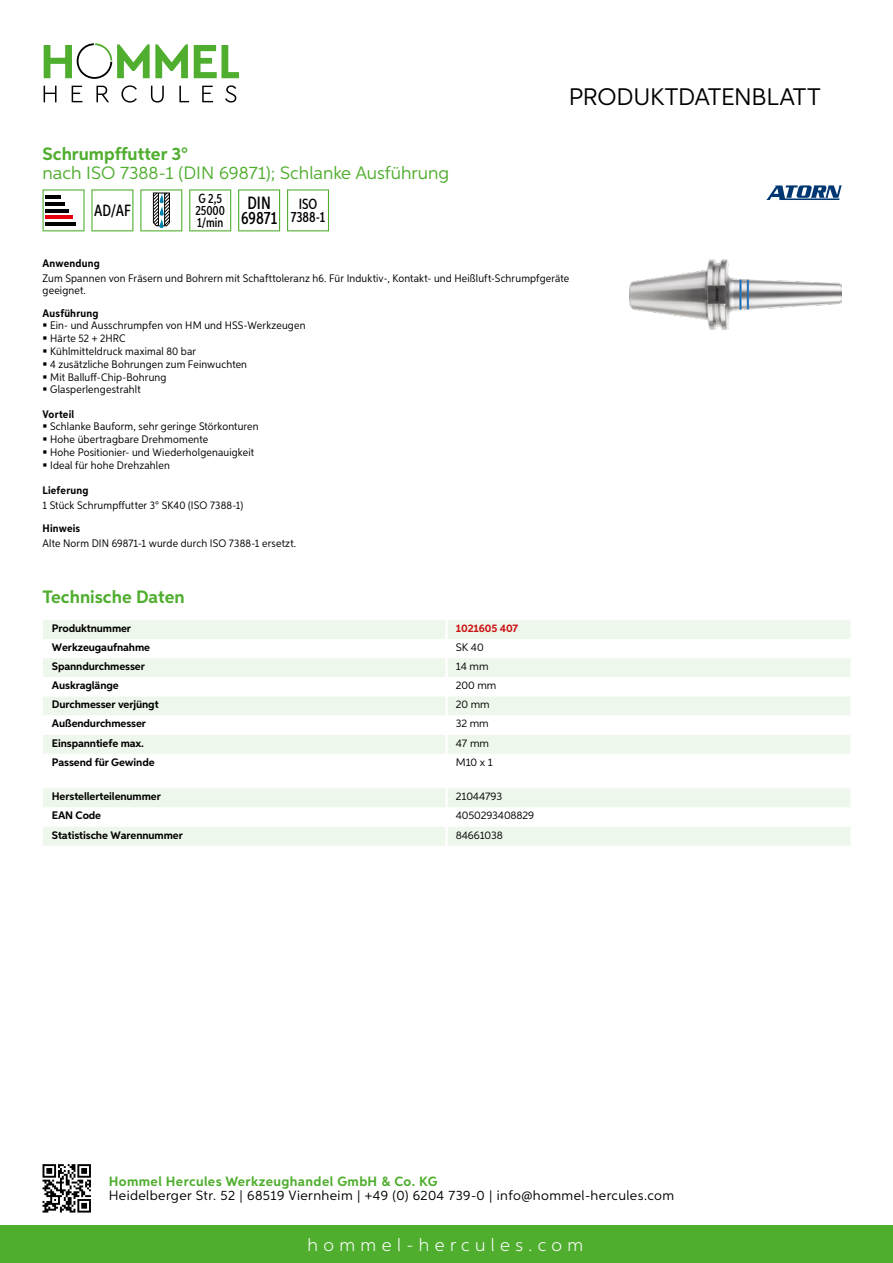
<style>
.page{position:relative;width:893px;height:1263px;background:#fff}
.page>*{position:absolute;margin:0;border:0;box-sizing:border-box;transform-origin:0 0}
.t1{font:24px "Aspira";letter-spacing:-.01em;color:#000}
.t2{font:18px "Aspira";color:#50ae2f}
.t3{font:700 18px "Aspira";color:#50ae2f}
.t4{font:300 18px "Aspira";letter-spacing:.3em;color:#fff}
.t5{font:500 17.85px/14.9px "Aspira XX Nar";color:#000;text-align:center}
.t6{font:500 16.35px "Aspira XX Nar";color:#000}
.t7{font:500 14.85px/13.4px "Aspira XX Nar";color:#000;text-align:center}
.t8{font:13.5px "Aspira";letter-spacing:.03em;color:#000}
.t9{font:700 13.5px "Aspira";letter-spacing:.03em;color:#50ae2f}
.t10{font:500 13.35px/11.9px "Aspira XX Nar";color:#000}
.t11{font:10.95px/12.8px "Aspira Nar";letter-spacing:.015em;color:#000}
.t12{font:700 10.95px "Aspira";letter-spacing:-.01em;color:#000}
.t13{font:10.95px "Aspira";letter-spacing:-.01em;color:#000}
.t14{font:700 10.95px "Aspira Nar";letter-spacing:.02em;color:#000}
.t15{font:700 10.95px "Aspira";letter-spacing:-.01em;color:#cd1013}
</style>
<div class="page">
<div style="left:0;top:1226px;width:893px;height:37px;background:#50ae2f"></div>
<svg style="left:43px;top:1164px;width:48px;height:48px"></svg>
<svg style="left:194px;top:45px;width:45px;height:33px"></svg>
<svg style="left:44px;top:43px;width:144px;height:36px"></svg>
<svg style="left:44px;top:86px;width:13px;height:16px"></svg>
<svg style="left:72px;top:86px;width:10px;height:16px"></svg>
<svg style="left:96px;top:86px;width:13px;height:16px"></svg>
<svg style="left:121px;top:85px;width:16px;height:18px"></svg>
<svg style="left:151px;top:86px;width:13px;height:17px"></svg>
<svg style="left:179px;top:86px;width:10px;height:16px"></svg>
<svg style="left:202px;top:86px;width:11px;height:16px"></svg>
<svg style="left:225px;top:85px;width:11px;height:18px"></svg>
<div style="left:43px;top:620px;width:807px;height:19px;background:#eef7eb"></div>
<svg style="left:43px;top:658px;width:807px;height:96px;fill:#eef7eb"></svg>
<hr style="left:445px;top:620px;width:3px;height:19px;background:#fff">
<hr style="left:445px;top:658px;width:3px;height:19px;background:#fff">
<hr style="left:445px;top:677px;width:3px;height:19px;background:#fff">
<hr style="left:445px;top:696px;width:3px;height:19px;background:#fff">
<hr style="left:445px;top:715px;width:3px;height:20px;background:#fff">
<hr style="left:445px;top:735px;width:3px;height:19px;background:#fff">
<svg style="left:43px;top:788px;width:807px;height:58px"></svg>
<hr style="left:445px;top:827px;width:3px;height:19px;background:#fff">
<svg style="left:43px;top:189px;width:42px;height:42px"></svg>
<hr style="left:45px;top:196px;width:16px;height:3px;background:#000">
<hr style="left:45px;top:202px;width:20px;height:4px;background:#000">
<hr style="left:45px;top:209px;width:24px;height:3px;background:#000">
<hr style="left:45px;top:216px;width:27px;height:3px;background:#e3000b">
<hr style="left:45px;top:222px;width:31px;height:4px;background:#000">
<svg style="left:91px;top:189px;width:42px;height:42px"></svg>
<svg style="left:140px;top:189px;width:42px;height:42px"></svg>
<svg style="left:189px;top:189px;width:42px;height:42px"></svg>
<svg style="left:238px;top:189px;width:42px;height:42px"></svg>
<svg style="left:287px;top:189px;width:42px;height:42px"></svg>
<img style="left:629px;top:259px;width:213px;height:70px">
<svg style="left:766px;top:185px;width:76px;height:15px"></svg>
<h2 class="t3" style="left:43px;top:142px;width:147px">Schrumpffutter 3°</h2>
<h2 class="t2" style="left:43px;top:162px;width:408px">nach ISO 7388-1 (DIN 69871); Schlanke Ausführung</h2>
<h3 class="t6" style="left:94px;top:201px;width:38px">AD/AF</h3>
<p class="t10" style="left:195px;top:193px;width:31px">G 2,5<br>25000<br>1/min</p>
<h3 class="t5" style="left:241px;top:196px;width:38px">DIN<br>69871</h3>
<h3 class="t7" style="left:291px;top:197px;width:36px">ISO<br>7388-1</h3>
<h1 class="t1" style="left:569px;top:82px;width:253px">Produktdatenblatt</h1>
<p class="t14" style="left:43px;top:257px;width:59px">Anwendung</p>
<p class="t11" style="left:43px;top:273px;width:528px;line-height:12px">Zum Spannen von Fräsern und Bohrern mit Schafttoleranz h6. Für Induktiv-, Kontakt- und Heißluft-Schrumpfgeräte geeignet.</p>
<p class="t14" style="left:43px;top:306px;width:58px">Ausführung</p>
<p class="t11" style="left:50px;top:319px;width:257px">Ein- und Ausschrumpfen von HM und HSS-Werkzeugen<br>Härte 52 + 2HRC<br>Kühlmitteldruck maximal 80 bar<br>4 zusätzliche Bohrungen zum Feinwuchten<br>Mit Balluff-Chip-Bohrung<br>Glasperlengestrahlt</p>
<p class="t14" style="left:43px;top:407px;width:33px">Vorteil</p>
<p class="t11" style="left:50px;top:420px;width:210px">Schlanke Bauform, sehr geringe Störkonturen Hohe übertragbare Drehmomente<br>Hohe Positionier- und Wiederholgenauigkeit Ideal für hohe Drehzahlen</p>
<p class="t14" style="left:43px;top:483px;width:47px">Lieferung</p>
<p class="t11" style="left:43px;top:499px;width:202px">1 Stück Schrumpffutter 3° SK40 (ISO 7388-1)</p>
<p class="t14" style="left:43px;top:522px;width:39px">Hinweis</p>
<p class="t11" style="left:43px;top:537px;width:255px">Alte Norm DIN 69871-1 wurde durch ISO 7388-1 ersetzt.</p>
<h2 class="t3" style="left:43px;top:586px;width:144px">Technische Daten</h2>
<p class="t12" style="left:52px;top:621px;width:81px">Produktnummer</p>
<p class="t15" style="left:456px;top:621px;width:64px">1021605 407</p>
<p class="t12" style="left:52px;top:640px;width:100px">Werkzeugaufnahme</p>
<p class="t13" style="left:456px;top:640px;width:29px">SK 40</p>
<p class="t12" style="left:52px;top:659px;width:95px">Spanndurchmesser</p>
<p class="t13" style="left:456px;top:660px;width:34px">14 mm</p>
<p class="t12" style="left:52px;top:679px;width:68px">Auskraglänge</p>
<p class="t13" style="left:456px;top:679px;width:42px">200 mm</p>
<p class="t12" style="left:52px;top:698px;width:108px">Durchmesser verjüngt</p>
<p class="t13" style="left:456px;top:698px;width:35px">20 mm</p>
<p class="t12" style="left:52px;top:717px;width:96px">Außendurchmesser</p>
<p class="t13" style="left:456px;top:717px;width:34px">32 mm</p>
<p class="t12" style="left:52px;top:736px;width:94px">Einspanntiefe max.</p>
<p class="t13" style="left:456px;top:736px;width:35px">47 mm</p>
<p class="t12" style="left:52px;top:755px;width:104px">Passend für Gewinde</p>
<p class="t13" style="left:456px;top:755px;width:39px">M10 x 1</p>
<p class="t12" style="left:52px;top:790px;width:111px">Herstellerteilenummer</p>
<p class="t13" style="left:456px;top:790px;width:48px">21044793</p>
<p class="t12" style="left:52px;top:809px;width:51px">EAN Code</p>
<p class="t13" style="left:456px;top:809px;width:80px">4050293408829</p>
<p class="t12" style="left:52px;top:828px;width:132px">Statistische Warennummer</p>
<p class="t13" style="left:456px;top:828px;width:49px">84661038</p>
<p class="t9" style="left:109px;top:1172px;width:330px">Hommel Hercules Werkzeughandel GmbH &amp; Co. KG</p>
<p class="t8" style="left:109px;top:1187px;width:567px">Heidelberger Str. 52 | 68519 Viernheim | +49 (0) 6204 739-0 | info@hommel-hercules.com</p>
<h2 class="t4" style="left:307px;top:1234px;width:277px">hommel-hercules.com</h2>
</div>
